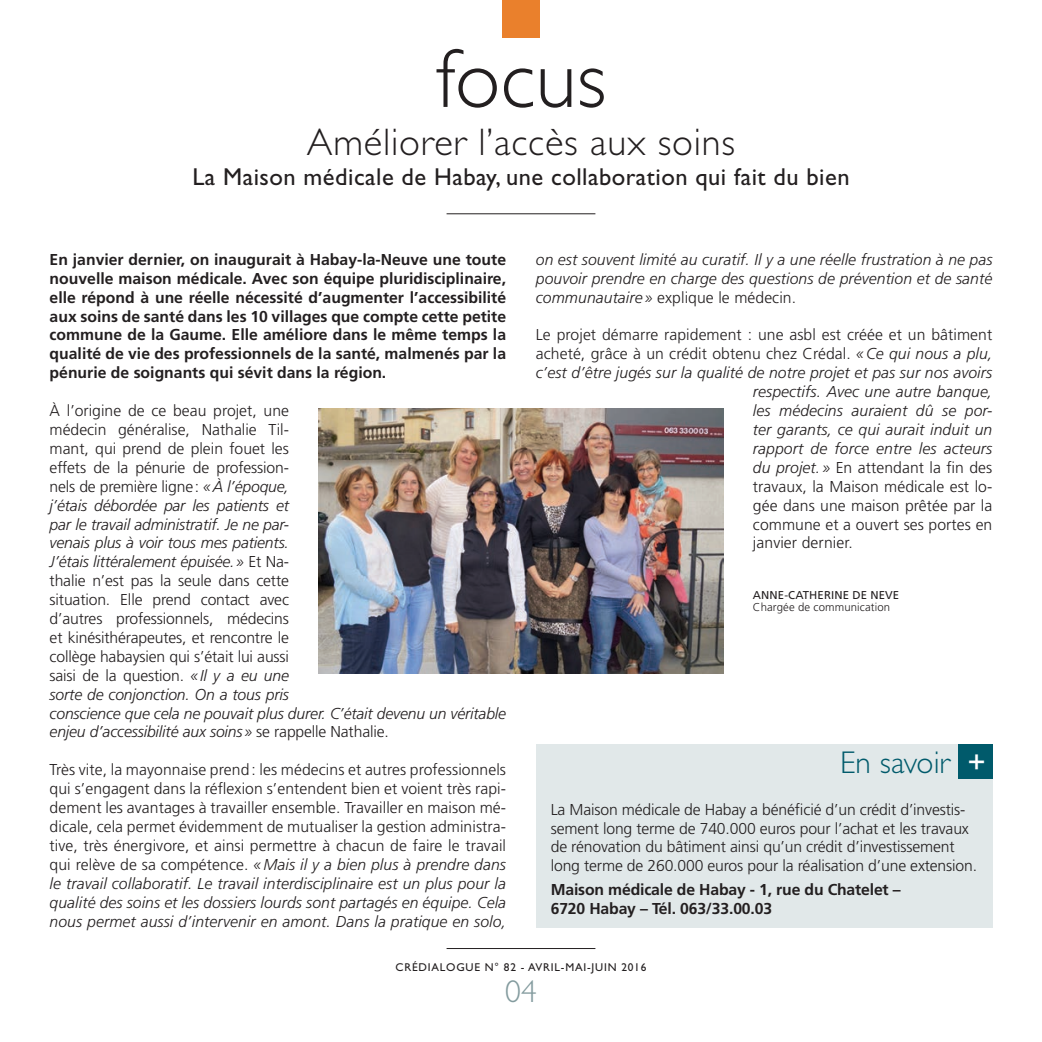
<style>
.page{position:relative;width:1042px;height:1042px;background:#fff}
.page>*{position:absolute;margin:0;border:0;box-sizing:border-box;transform-origin:0 0}
.t1{font:300 84px "Gill Sans Std";color:#231f20}
.t2{font:300 38.5px "Gill Sans Std";letter-spacing:.02em;color:#231f20}
.t3{font:300 31.5px "Gill Sans Std";color:#005a6b}
.t4{font:300 31.5px "Gill Sans Std";color:#839b9e}
.t5{font:24.5px "Gill Sans Std";letter-spacing:.02em;color:#231f20}
.t6{font:300 15.75px/18.9px "Frutiger LT Std";letter-spacing:-.01em;color:#231f20}
.t7{font:700 15.75px/18.9px "Frutiger LT Std";letter-spacing:-.01em;color:#231f20;text-align:justify}
.t8{font:italic 300 15.75px/18.9px "Frutiger LT Std";letter-spacing:.005em;color:#231f20;text-align:justify}
.t9{font:11.38px "Gill Sans Std";letter-spacing:.07em;color:#231f20}
.t10{font:300 11.38px "Frutiger LT Std";letter-spacing:.01em;color:#231f20}
.t11{font:11.38px "Frutiger LT Std";letter-spacing:.01em;color:#231f20}
.s1{font-style:italic}
.s2{font-style:normal}
.s3{font-weight:400;color:#fff}
</style>
<div class="page">
<hr style="left:446px;top:948px;width:149px;height:1px;background:#231f20">
<div style="left:502px;top:0;width:37px;height:37px;background:#ea802c"></div>
<hr style="left:446px;top:213px;width:149px;height:1px;background:#231f20">
<img style="left:319px;top:408px;width:404px;height:266px">
<div style="left:536px;top:744px;width:456px;height:184px;background:#e1e8e9"></div>
<div style="left:957px;top:744px;width:35px;height:35px;background:#005a6b"></div>
<h1 class="t1" style="left:435px;top:32px;width:172px">focus</h1>
<h2 class="t2" style="left:307px;top:121px;width:430px">Améliorer l’accès aux soins</h2>
<h3 class="t5" style="left:192px;top:163px;width:659px">La Maison médicale de Habay, une collaboration qui fait du bien</h3>
<p class="t7" style="left:50px;top:250px;width:458px">En janvier dernier, on inaugurait à Habay-la-Neuve une toute nouvelle maison médicale. Avec son équipe pluridisciplinaire, elle répond à une réelle nécessité d’augmenter l’accessibilité aux soins de santé dans les 10 villages que compte cette petite commune de la Gaume. Elle améliore dans le même temps la qualité de vie des professionnels de la santé, malmenés par la pénurie de soignants qui sévit dans la région.</p>
<p class="t6" style="left:50px;top:401px;width:458px">À l’origine de ce beau projet, une<br>médecin généralise, Nathalie Til-<br>mant, qui prend de plein fouet les<br>effets de la pénurie de profession-<br>nels de première ligne: <span class="s1">«À l’époque,<br>j’étais débordée par les patients et<br>par le travail administratif. Je ne par-<br>venais plus à voir tous mes patients.<br>J’étais littéralement épuisée.»</span> Et Na-<br>thalie n’est pas la seule dans cette<br>situation. Elle prend contact avec<br>d’autres professionnels, médecins<br>et kinésithérapeutes, et rencontre le<br>collège habaysien qui s’était lui aussi<br>saisi de la question. <span class="s1">«Il y a eu une<br>sorte de conjonction. On a tous pris<br>conscience que cela ne pouvait plus durer. C’était devenu un véritable enjeu d’accessibilité aux soins»</span> se rappelle Nathalie.</p>
<p class="t6" style="left:50px;top:760px;width:458px;text-align:justify">Très vite, la mayonnaise prend: les médecins et autres professionnels qui s’engagent dans la réflexion s’entendent bien et voient très rapi&shy;dement les avantages à travailler ensemble. Travailler en maison mé&shy;dicale, cela permet évidemment de mutualiser la gestion administra&shy;tive, très énergivore, et ainsi permettre à chacun de faire le travail qui relève de sa compétence. <span class="s1">«Mais il y a bien plus à prendre dans le travail collaboratif. Le travail interdisciplinaire est un plus pour la qualité des soins et les dossiers lourds sont partagés en équipe. Cela nous permet aussi d’intervenir en amont. Dans la pratique en solo,</span></p>
<p class="t8" style="left:536px;top:250px;width:458px">on est souvent limité au curatif. Il y a une réelle frustration à ne pas pouvoir prendre en charge des questions de prévention et de santé communautaire » <span class="s2">explique le médecin.</span></p>
<p class="t6" style="left:536px;top:326px;width:458px">Le projet démarre rapidement : une asbl est créée et un bâtiment</p>
<p class="t6" style="left:536px;top:345px;width:458px">acheté, grâce à un crédit obtenu chez Crédal. <span class="s1">«Ce qui nous a plu,</span></p>
<p class="t8" style="left:536px;top:364px;width:458px">c’est d’être jugés sur la qualité de notre projet et pas sur nos avoirs</p>
<p class="t8" style="left:753px;top:382px;width:241px">respectifs. Avec une autre banque,</p>
<p class="t8" style="left:753px;top:401px;width:241px">les médecins auraient dû se por-</p>
<p class="t8" style="left:753px;top:420px;width:241px">ter garants, ce qui aurait induit un</p>
<p class="t8" style="left:753px;top:439px;width:241px">rapport de force entre les acteurs</p>
<p class="t6" style="left:753px;top:458px;width:241px"><span class="s1">du projet. »</span> En attendant la fin des</p>
<p class="t6" style="left:753px;top:477px;width:241px">travaux, la Maison médicale est lo-</p>
<p class="t6" style="left:753px;top:496px;width:241px">gée dans une maison prêtée par la</p>
<p class="t6" style="left:753px;top:515px;width:241px">commune et a ouvert ses portes en</p>
<p class="t6" style="left:753px;top:534px;width:101px">janvier dernier.</p>
<p class="t11" style="left:753px;top:588px;width:17px">ANNE</p>
<p class="t11" style="left:784px;top:588px;width:54px">-CATHE RINE</p>
<p class="t11" style="left:852px;top:588px;width:46px">DE NEVE</p>
<p class="t10" style="left:753px;top:600px;width:139px">Chargée de communication</p>
<h3 class="t3" style="left:840px;top:744px;width:147px">En savoir <span class="s3">+</span></h3>
<p class="t6" style="left:551px;top:800px;width:428px">La Maison médicale de Habay a bénéficié d’un crédit d’investis&shy;sement long terme de 740.000 euros pour l’achat et les travaux de rénovation du bâtiment ainsi qu’un crédit d’investissement long terme de 260.000 euros pour la réalisation d’une extension.</p>
<p class="t7" style="left:551px;top:880px;width:351px">Maison médicale de Habay - 1, rue du Chatelet –<br>6720 Habay – Tél. 063/33.00.03</p>
<p class="t9" style="left:395px;top:960px;width:252px">Crédialogue n° 82 - avril-mai-juin 2016</p>
<h3 class="t4" style="left:505px;top:974px;width:33px">04</h3>
</div>
